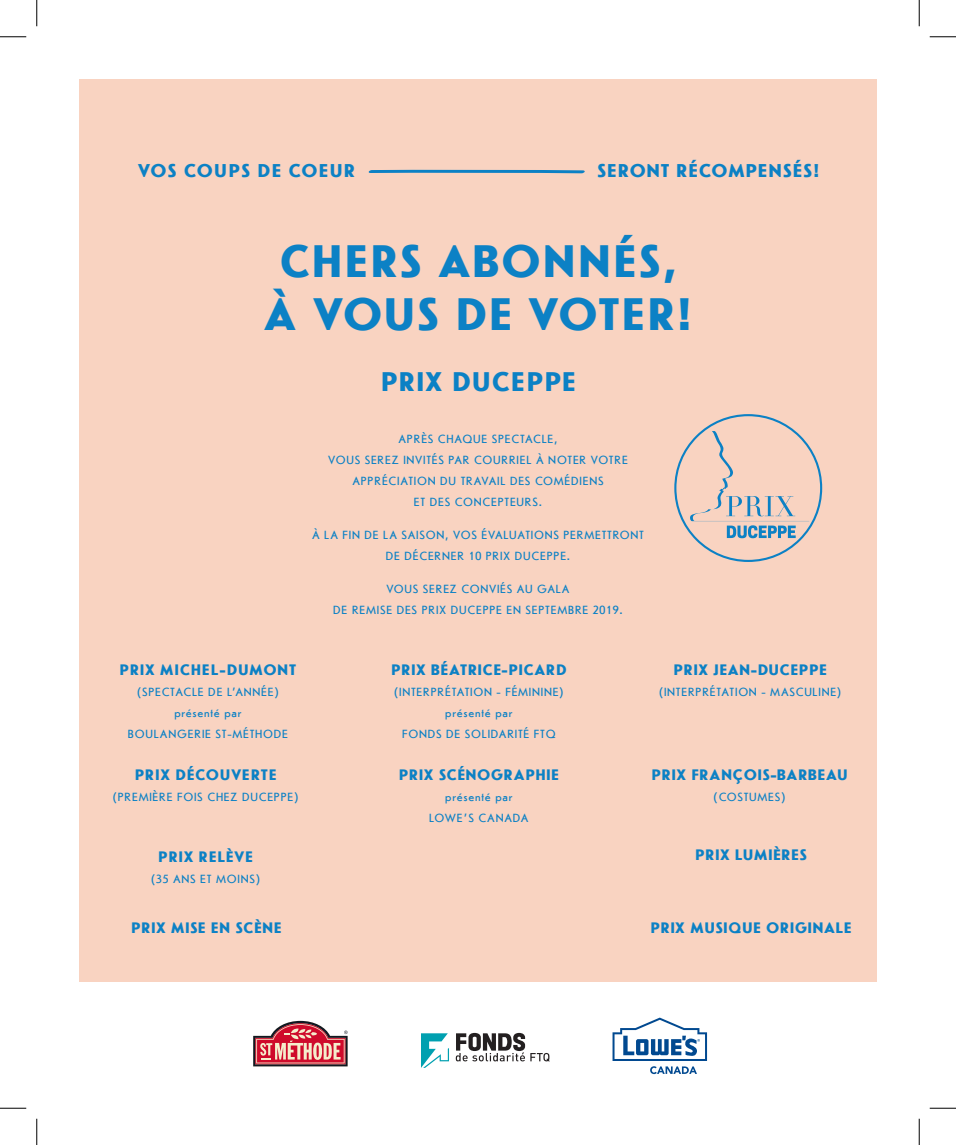
<style>
.page{position:relative;width:956px;height:1145px;background:#fff}
.page>*{position:absolute;margin:0;border:0;box-sizing:border-box;transform-origin:0 0}
.t1{font:700 47.25px/52.5px "Erbar W01";letter-spacing:.065em;color:#0c81c5;text-align:center}
.t2{font:700 28px "Erbar W01";letter-spacing:.065em;color:#0c81c5}
.t3{font:700 19.25px "Erbar W01";letter-spacing:.075em;color:#0c81c5}
.t4{font:700 15.75px "Erbar W01";letter-spacing:.06em;color:#0c81c5}
.t5{font:500 12.25px/21px "Erbar W01";letter-spacing:.06em;color:#0c81c5;text-align:center}
</style>
<div class="page">
<div style="left:79px;top:58px;width:798px;height:924px;background:#f9d3c1"></div>
<div style="left:37px;top:37px;width:882px;height:42px;background:#fff"></div>
<svg style="left:368px;top:170px;width:217px;height:3px"></svg>
<svg style="left:674px;top:414px;width:148px;height:148px"></svg>
<svg style="left:253px;top:1020px;width:94px;height:46px"></svg>
<svg style="left:421px;top:1033px;width:28px;height:34px"></svg>
<svg style="left:456px;top:1032px;width:93px;height:29px"></svg>
<svg style="left:612px;top:1017px;width:95px;height:57px"></svg>
<svg style="left:0;top:36px;width:26px;height:1px"></svg>
<svg style="left:929px;top:36px;width:27px;height:1px"></svg>
<svg style="left:0;top:1107px;width:26px;height:1px"></svg>
<svg style="left:929px;top:1107px;width:27px;height:1px"></svg>
<svg style="left:36px;top:0;width:1px;height:26px"></svg>
<svg style="left:36px;top:1118px;width:1px;height:26px"></svg>
<svg style="left:918px;top:0;width:1px;height:26px"></svg>
<svg style="left:918px;top:1118px;width:1px;height:26px"></svg>
<h3 class="t3" style="left:138px;top:160px;width:219px">VOS COUPS DE COEUR</h3>
<h3 class="t3" style="left:597px;top:160px;width:224px">SERONT RÉCOMPENSÉS!</h3>
<h1 class="t1" style="left:264px;top:236px;width:430px">CHERS ABONNÉS,<br>À VOUS DE VOTER!</h1>
<h2 class="t2" style="left:381px;top:366px;width:196px">PRIX DUCEPPE</h2>
<p class="t5" style="left:328px;top:428px;width:301px">APRÈS CHAQUE SPECTACLE,<br>VOUS SEREZ INVITÉS PAR COURRIEL À NOTER VOTRE<br>APPRÉCIATION DU TRAVAIL DES COMÉDIENS<br>ET DES CONCEPTEURS.</p>
<p class="t5" style="left:312px;top:524px;width:333px">À LA FIN DE LA SAISON, VOS ÉVALUATIONS PERMETTRONT<br>DE DÉCERNER 10 PRIX DUCEPPE.</p>
<p class="t5" style="left:333px;top:579px;width:291px">VOUS SEREZ CONVIÉS AU GALA<br>DE REMISE DES PRIX DUCEPPE EN SEPTEMBRE 2019.</p>
<p class="t4" style="left:119px;top:661px;width:178px">PRIX MICHEL-DUMONT</p>
<p class="t5" style="left:128px;top:681px;width:162px">(SPECTACLE DE L’ANNÉE) présenté par<br>BOULANGERIE ST-MÉTHODE</p>
<p class="t4" style="left:135px;top:766px;width:143px">PRIX DÉCOUVERTE</p>
<p class="t5" style="left:113px;top:786px;width:187px">(PREMIÈRE FOIS CHEZ DUCEPPE)</p>
<p class="t4" style="left:391px;top:661px;width:177px">PRIX BÉATRICE-PICARD</p>
<p class="t5" style="left:394px;top:681px;width:171px">(INTERPRÉTATION - FÉMININE) présenté par<br>FONDS DE SOLIDARITÉ FTQ</p>
<p class="t4" style="left:399px;top:766px;width:161px">PRIX SCÉNOGRAPHIE</p>
<p class="t5" style="left:429px;top:786px;width:101px">présenté par<br>LOWE’S CANADA</p>
<p class="t4" style="left:673px;top:661px;width:155px">PRIX JEAN-DUCEPPE</p>
<p class="t5" style="left:659px;top:681px;width:184px">(INTERPRÉTATION - MASCULINE)</p>
<p class="t4" style="left:651px;top:766px;width:197px">PRIX FRANÇOIS-BARBEAU</p>
<p class="t5" style="left:713px;top:786px;width:73px">(COSTUMES)</p>
<p class="t4" style="left:158px;top:848px;width:96px">PRIX RELÈVE</p>
<p class="t5" style="left:151px;top:868px;width:110px">(35 ANS ET MOINS)</p>
<p class="t4" style="left:695px;top:846px;width:113px">PRIX LUMIÈRES</p>
<p class="t4" style="left:131px;top:919px;width:152px">PRIX MISE EN SCÈNE</p>
<p class="t4" style="left:650px;top:919px;width:202px">PRIX MUSIQUE ORIGINALE</p>
</div>
